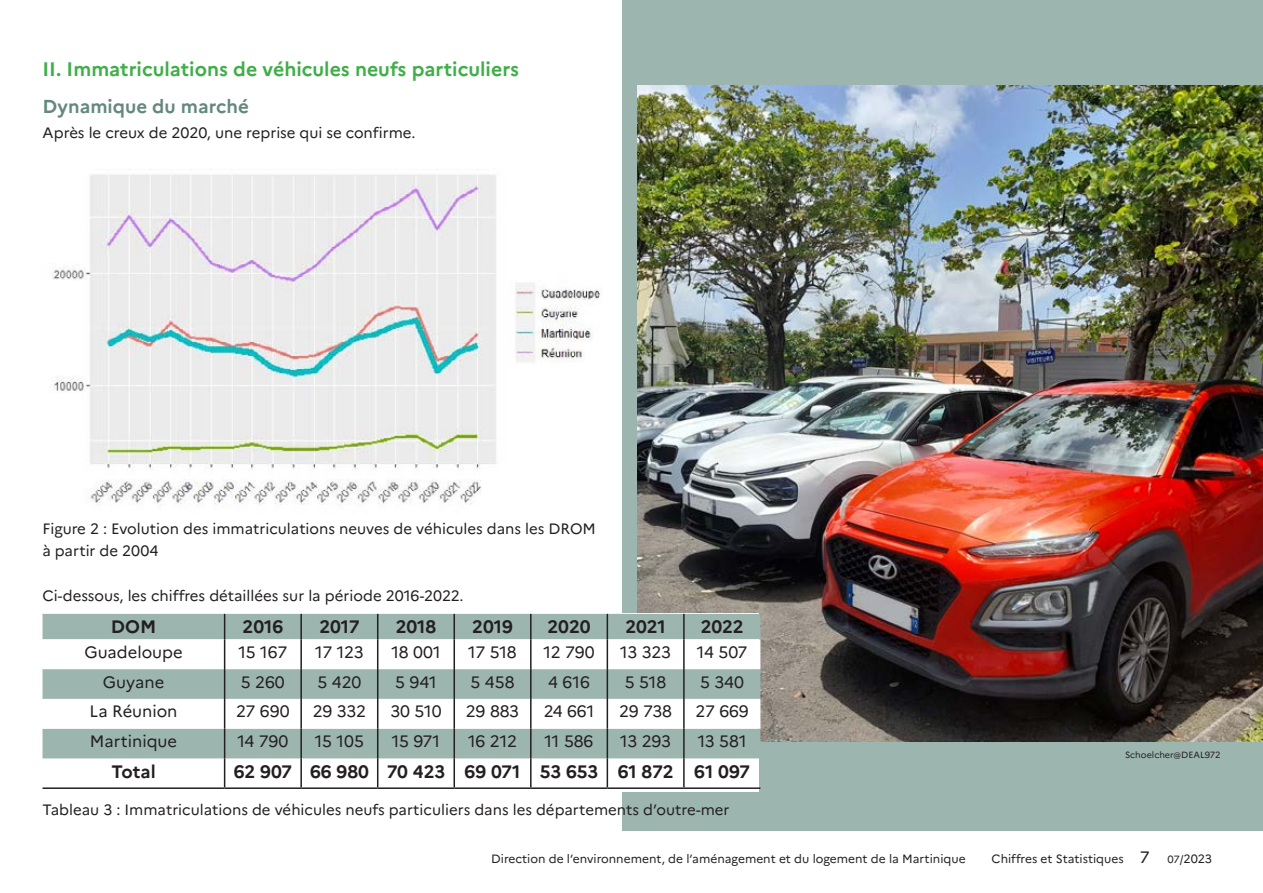
<style>
.page{position:relative;width:1263px;height:893px;background:#fff}
.page>*{position:absolute;margin:0;border:0;box-sizing:border-box;transform-origin:0 0}
.Titre{font:700 19.5px "Marianne";color:#40ae49}
.Titre-2{font:700 18.75px "Marianne";color:#64887f}
.t1{font:700 18px "Marianne";color:#231f20}
.t2{font:16.5px "Marianne";letter-spacing:-.005em;color:#231f20}
.corps_de_texte{font:15px "Marianne";color:#231f20}
.tableaux{font:15px "Marianne";color:#231f20}
.Figure{font:15px "Marianne";color:#231f20}
.t3{font:12px "Marianne";color:#231f20}
.t4{font:9px "Marianne";color:#231f20}
.s1{font-size:16.5px}
.s2{font-size:10.5px}
</style>
<div class="page">
<div style="left:623px;top:0;width:640px;height:830px;background:#9cb5ae"></div>
<img style="left:51px;top:174px;width:550px;height:331px">
<img style="left:638px;top:85px;width:625px;height:656px">
<div style="left:43px;top:614px;width:716px;height:178px;background:#fff"></div>
<div style="left:43px;top:614px;width:717px;height:144px;background:#9cb5ae"></div>
<svg style="left:43px;top:639px;width:717px;height:90px"></svg>
<svg style="left:224px;top:614px;width:1px;height:25px"></svg>
<hr style="left:224px;top:639px;width:1px;height:30px;background:#231f20">
<hr style="left:224px;top:669px;width:1px;height:30px;background:#231f20">
<hr style="left:224px;top:699px;width:1px;height:30px;background:#231f20">
<svg style="left:224px;top:729px;width:1px;height:58px"></svg>
<hr style="left:300px;top:614px;width:2px;height:25px;background:#231f20">
<hr style="left:300px;top:639px;width:2px;height:30px;background:#231f20">
<hr style="left:300px;top:669px;width:2px;height:30px;background:#231f20">
<hr style="left:300px;top:699px;width:2px;height:30px;background:#231f20">
<hr style="left:300px;top:729px;width:2px;height:29px;background:#231f20">
<hr style="left:300px;top:758px;width:2px;height:29px;background:#231f20">
<svg style="left:377px;top:614px;width:1px;height:25px"></svg>
<hr style="left:377px;top:639px;width:1px;height:30px;background:#231f20">
<hr style="left:377px;top:669px;width:1px;height:30px;background:#231f20">
<hr style="left:377px;top:699px;width:1px;height:30px;background:#231f20">
<svg style="left:377px;top:729px;width:1px;height:58px"></svg>
<hr style="left:453px;top:614px;width:2px;height:25px;background:#231f20">
<hr style="left:453px;top:639px;width:2px;height:30px;background:#231f20">
<hr style="left:453px;top:669px;width:2px;height:30px;background:#231f20">
<hr style="left:453px;top:699px;width:2px;height:30px;background:#231f20">
<hr style="left:453px;top:729px;width:2px;height:29px;background:#231f20">
<hr style="left:453px;top:758px;width:2px;height:29px;background:#231f20">
<svg style="left:530px;top:614px;width:1px;height:25px"></svg>
<svg style="left:607px;top:614px;width:1px;height:25px"></svg>
<hr style="left:530px;top:639px;width:1px;height:30px;background:#231f20">
<hr style="left:607px;top:639px;width:1px;height:30px;background:#231f20">
<hr style="left:530px;top:669px;width:1px;height:30px;background:#231f20">
<hr style="left:607px;top:669px;width:1px;height:30px;background:#231f20">
<hr style="left:530px;top:699px;width:1px;height:30px;background:#231f20">
<hr style="left:607px;top:699px;width:1px;height:30px;background:#231f20">
<svg style="left:530px;top:729px;width:1px;height:58px"></svg>
<svg style="left:607px;top:729px;width:1px;height:58px"></svg>
<hr style="left:683px;top:614px;width:2px;height:25px;background:#231f20">
<hr style="left:683px;top:639px;width:2px;height:30px;background:#231f20">
<hr style="left:683px;top:669px;width:2px;height:30px;background:#231f20">
<hr style="left:683px;top:699px;width:2px;height:30px;background:#231f20">
<hr style="left:683px;top:729px;width:2px;height:29px;background:#231f20">
<hr style="left:683px;top:758px;width:2px;height:29px;background:#231f20">
<hr style="left:43px;top:787px;width:182px;height:2px;background:#231f20">
<hr style="left:225px;top:787px;width:76px;height:2px;background:#231f20">
<hr style="left:301px;top:787px;width:77px;height:2px;background:#231f20">
<hr style="left:378px;top:787px;width:76px;height:2px;background:#231f20">
<hr style="left:454px;top:787px;width:77px;height:2px;background:#231f20">
<hr style="left:531px;top:787px;width:76px;height:2px;background:#231f20">
<hr style="left:607px;top:787px;width:77px;height:2px;background:#231f20">
<hr style="left:684px;top:787px;width:76px;height:2px;background:#231f20">
<p class="Titre" style="left:43px;top:57px;width:478px">II. Immatriculations de véhicules neufs particuliers</p>
<p class="Titre-2" style="left:43px;top:95px;width:208px">Dynamique du marché</p>
<p class="corps_de_texte" style="left:43px;top:124px;width:375px">Après le creux de 2020, une reprise qui se confirme.</p>
<p class="Figure" style="left:43px;top:520px;width:555px">Figure 2 : Evolution des immatriculations neuves de véhicules dans les DROM</p>
<p class="Figure" style="left:43px;top:542px;width:117px">à partir de 2004</p>
<p class="corps_de_texte" style="left:43px;top:587px;width:423px">Ci-dessous, les chiffres détaillées sur la période 2016-2022.</p>
<p class="t1" style="left:111px;top:616px;width:47px">DOM</p>
<p class="t1" style="left:243px;top:616px;width:42px">2016</p>
<p class="t1" style="left:319px;top:616px;width:42px">2017</p>
<p class="t1" style="left:396px;top:616px;width:42px">2018</p>
<p class="t1" style="left:472px;top:616px;width:42px">2019</p>
<p class="t1" style="left:547px;top:616px;width:45px">2020</p>
<p class="t1" style="left:625px;top:616px;width:42px">2021</p>
<p class="t1" style="left:701px;top:616px;width:44px">2022</p>
<p class="t2" style="left:84px;top:642px;width:100px">Guadeloupe</p>
<p class="t2" style="left:238px;top:642px;width:50px">15 167</p>
<p class="t2" style="left:315px;top:642px;width:50px">17 123</p>
<p class="t2" style="left:391px;top:642px;width:51px">18 001</p>
<p class="t2" style="left:468px;top:642px;width:50px">17 518</p>
<p class="t2" style="left:543px;top:642px;width:53px">12 790</p>
<p class="t2" style="left:620px;top:642px;width:52px">13 323</p>
<p class="t2" style="left:697px;top:642px;width:52px">14 507</p>
<p class="t2" style="left:103px;top:672px;width:63px">Guyane</p>
<p class="t2" style="left:241px;top:672px;width:45px">5 260</p>
<p class="t2" style="left:317px;top:672px;width:46px">5 420</p>
<p class="t2" style="left:395px;top:672px;width:43px">5 941</p>
<p class="t2" style="left:470px;top:672px;width:46px">5 458</p>
<p class="t2" style="left:548px;top:672px;width:43px">4 616</p>
<p class="t2" style="left:625px;top:672px;width:43px">5 518</p>
<p class="t2" style="left:700px;top:672px;width:45px">5 340</p>
<p class="t2" style="left:90px;top:701px;width:89px">La Réunion</p>
<p class="t2" style="left:236px;top:701px;width:55px">27 690</p>
<p class="t2" style="left:313px;top:701px;width:55px">29 332</p>
<p class="t2" style="left:390px;top:701px;width:53px">30 510</p>
<p class="t2" style="left:466px;top:701px;width:55px">29 883</p>
<p class="t2" style="left:544px;top:701px;width:52px">24 661</p>
<p class="t2" style="left:619px;top:701px;width:54px">29 738</p>
<p class="t2" style="left:695px;top:701px;width:55px">27 669</p>
<p class="t2" style="left:90px;top:731px;width:89px">Martinique</p>
<p class="t2" style="left:237px;top:731px;width:52px">14 790</p>
<p class="t2" style="left:315px;top:731px;width:51px">15 105</p>
<p class="t2" style="left:392px;top:731px;width:50px">15 971</p>
<p class="t2" style="left:468px;top:731px;width:51px">16 212</p>
<p class="t2" style="left:545px;top:731px;width:50px">11 586</p>
<p class="t2" style="left:620px;top:731px;width:52px">13 293</p>
<p class="t2" style="left:698px;top:731px;width:51px">13 581</p>
<p class="t1" style="left:111px;top:760px;width:46px">Total</p>
<p class="t1" style="left:234px;top:760px;width:60px">62 907</p>
<p class="t1" style="left:310px;top:760px;width:60px">66 980</p>
<p class="t1" style="left:387px;top:760px;width:60px">70 423</p>
<p class="t1" style="left:464px;top:760px;width:58px">69 071</p>
<p class="t1" style="left:540px;top:760px;width:60px">53 653</p>
<p class="t1" style="left:618px;top:760px;width:57px">61 872</p>
<p class="t1" style="left:694px;top:760px;width:57px">61 097</p>
<p class="tableaux" style="left:43px;top:800px;width:688px">Tableau 3 : Immatriculations de véhicules neufs particuliers dans les départements d’outre-mer</p>
<p class="t4" style="left:1125px;top:749px;width:97px">Schoelcher@DEAL972</p>
<p class="t3" style="left:491px;top:851px;width:476px">Direction de l’environnement, de l’aménagement et du logement de la Martinique</p>
<p class="t3" style="left:991px;top:851px;width:222px">Chiffres et Statistiques <span class="s1">7</span> <span class="s2">07/</span>2023</p>
</div>
